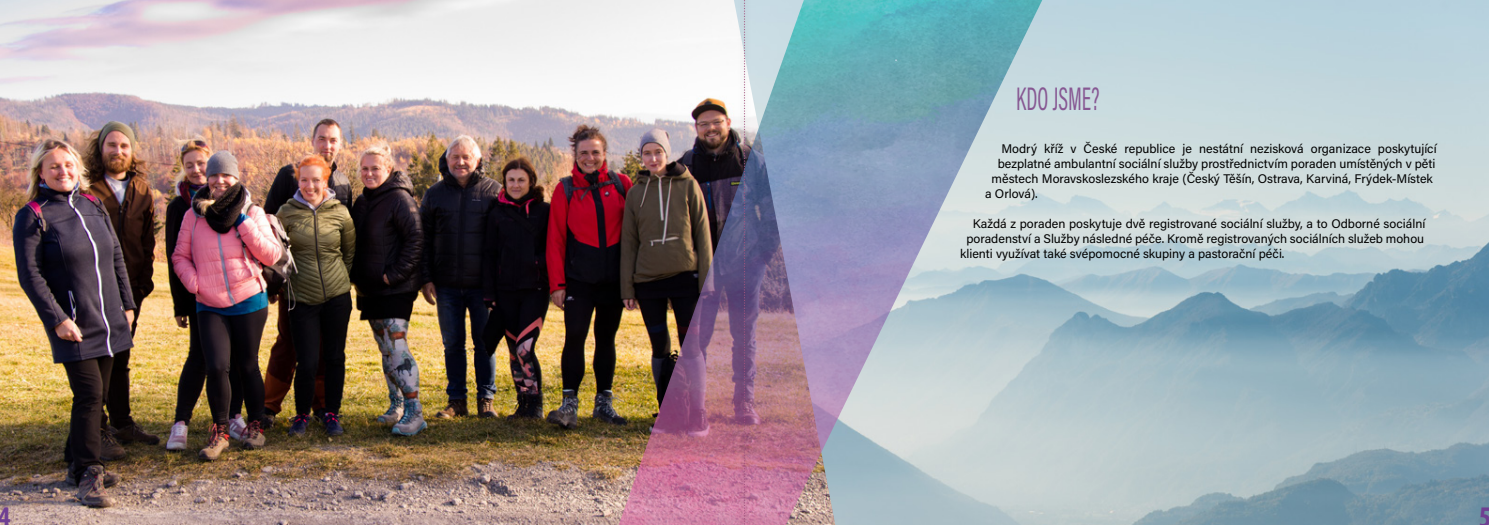
<style>
.page{position:relative;width:1489px;height:525px;background:#fff}
.page>*{position:absolute;margin:0;border:0;box-sizing:border-box;transform-origin:0 0}
.t1{font:33px "Acumin Pro Cond";color:#875893;scale:.68 1}
.t2{font:700 condensed 30px "Myriad Pro";color:#6f3f92}
.t3{font:12.5px "Acumin Pro";color:#000}
</style>
<div class="page">
<img style="left:1042px;top:0;width:446px;height:524px">
<img style="left:0;top:0;width:618px;height:524px">
<img style="left:618px;top:0;width:424px;height:524px">
<div style="left:736px;top:0;width:16px;height:524px;background:#000;opacity:.75"></div>
<svg style="left:743px;top:0;width:2px;height:525px"></svg>
<h1 class="t1" style="left:1016px;top:77px;width:124px">KDO JSME?</h1>
<p class="t3" style="left:1001px;top:140px;width:436px">Modrý kříž v České republice je nestátní nezisková organizace poskytující</p>
<p class="t3" style="left:997px;top:155px;width:439px">bezplatné ambulantní sociální služby prostřednictvím poraden umístěných v pěti</p>
<p class="t3" style="left:991px;top:170px;width:443px">městech Moravskoslezského kraje (Český Těšín, Ostrava, Karviná, Frýdek-Místek</p>
<p class="t3" style="left:985px;top:185px;width:54px">a Orlová).</p>
<p class="t3" style="left:972px;top:215px;width:454px">Každá z poraden poskytuje dvě registrované sociální služby, a to Odborné sociální</p>
<p class="t3" style="left:966px;top:230px;width:459px">poradenství a Služby následné péče. Kromě registrovaných sociálních služeb mohou</p>
<p class="t3" style="left:960px;top:245px;width:326px">klienti využívat také svépomocné skupiny a pastorační péči.</p>
<h2 class="t2" style="left:-3px;top:498px;width:14px">4</h2>
<h2 class="t2" style="left:1478px;top:498px;width:14px">5</h2>
</div>
